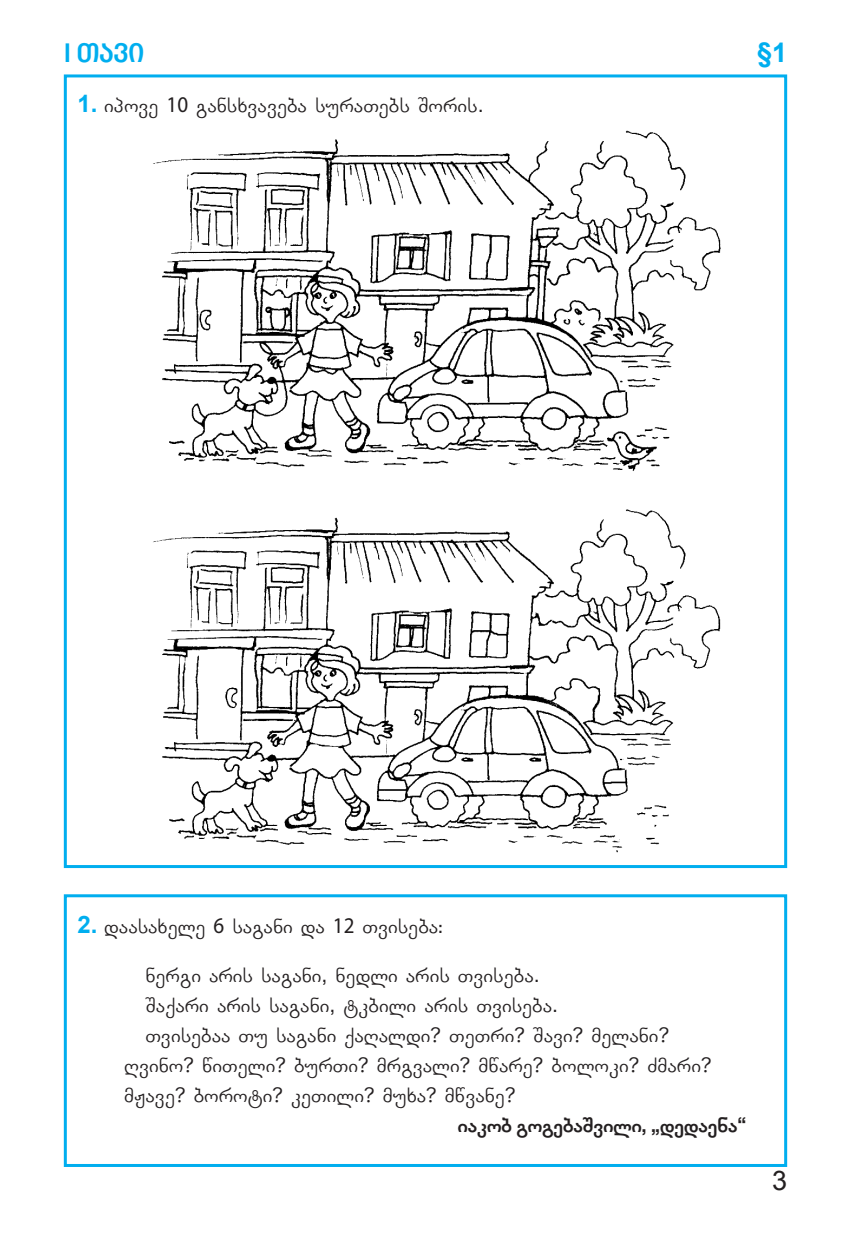
<style>
.page{position:relative;width:851px;height:1234px;background:#fff}
.page>*{position:absolute;margin:0;border:0;box-sizing:border-box;transform-origin:0 0}
.Tavis_No{font:700 27px "A Kolkhety M";color:#00aeef}
.t1{font:700 27px "Arial";color:#00aeef}
.t2{font:27px "Arial";color:#231f20}
.teqsti{font:21px/30px "A Kolkhety N";color:#231f20}
.minaweri{font:700 21px "A Kolkhety N";color:#231f20}
.s1{font-family:"Arial";font-weight:700;font-size:24px;color:#00aeef}
</style>
<div class="page">
<div style="left:64px;top:74px;width:723px;height:793px;border:3px solid #00aeef"></div>
<div style="left:64px;top:894px;width:723px;height:272px;border:3px solid #00aeef"></div>
<img style="left:153px;top:130px;width:568px;height:723px">
<p class="Tavis_No" style="left:65px;top:40px;width:81px">I Tavi</p>
<p class="t1" style="left:757px;top:35px;width:32px">§1</p>
<p class="teqsti" style="left:77px;top:92px;width:408px"><span class="s1">1.</span> IPOVE 10 GANSXVAVEBA SURATEBS SORIS.</p>
<p class="teqsti" style="left:77px;top:912px;width:367px"><span class="s1">2.</span> DAASAXELE 6 SAGANI DA 12 TVISEBA:</p>
<p class="teqsti" style="left:145px;top:961px;width:396px">NERGI ARIS SAGANI, NEDLI ARIS TVISEBA.</p>
<p class="teqsti" style="left:145px;top:991px;width:414px">SAQARI ARIS SAGANI, TKBILI ARIS TVISEBA.</p>
<p class="teqsti" style="left:124px;top:1021px;width:589px;text-indent:21px">TVISEBAA TU SAGANI QARALDI? TETRI? SAVI? MELANI?<br>RVINO? WITELI? BURTI? MRGVALI? MWARE? BOLOKI? ZMARI?<br>MJAVE? BOROTI? KETILI? MUXA? MWVANE?</p>
<p class="minaweri" style="left:458px;top:1114px;width:290px">iakob gogebaSvili, „dedaena“</p>
<p class="t2" style="left:772px;top:1162px;width:17px">3</p>
</div>
